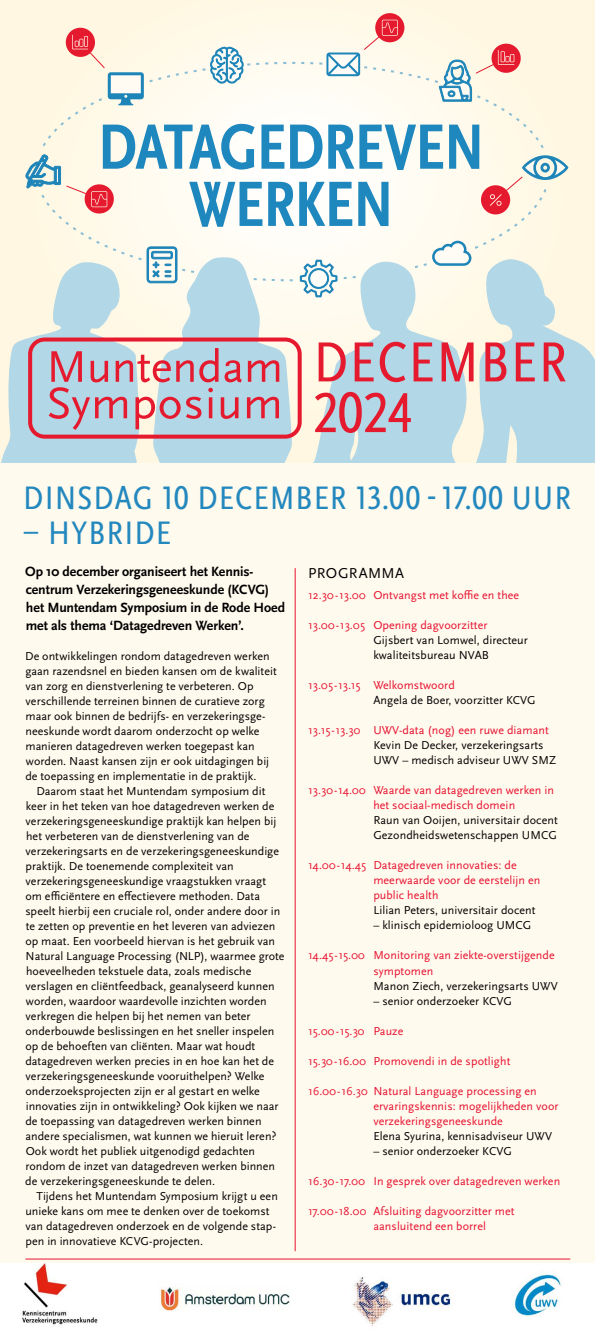
<style>
.page{position:relative;width:595px;height:1333px;background:#fff}
.page>*{position:absolute;margin:0;border:0;box-sizing:border-box;transform-origin:0 0}
.t1{font:condensed 34px "Scala Sans Pro";letter-spacing:.03em;color:#2388be}
.t2{font:15px "Scala Sans Pro";letter-spacing:.025em;color:#000}
.t3{font:700 14px/18px "Scala Sans Pro";letter-spacing:-.005em;color:#000}
.t4{font:12px/15px "Scala Sans Pro";letter-spacing:.005em;color:#000}
.t5{font:12px/15px "Scala Sans Pro";letter-spacing:.005em;color:#e6112f}
</style>
<div class="page">
<div style="left:0;top:0;width:594px;height:1332px;background:#fffaee"></div>
<div style="left:0;top:0;width:594px;height:462px;background:#fff7e2"></div>
<svg style="left:60px;top:62px;width:484px;height:187px;fill:#fffbee"></svg>
<svg style="left:473px;top:259px;width:121px;height:203px;fill:#b2d7e6"></svg>
<svg style="left:1px;top:338px;width:27px;height:124px;fill:#b2d7e6"></svg>
<svg style="left:209px;top:46px;width:36px;height:59px"></svg>
<svg style="left:449px;top:125px;width:30px;height:44px"></svg>
<svg style="left:485px;top:342px;width:21px;height:39px"></svg>
<svg style="left:515px;top:342px;width:19px;height:39px"></svg>
<svg style="left:543px;top:342px;width:22px;height:39px"></svg>
<svg style="left:28px;top:239px;width:445px;height:223px"></svg>
<div style="left:66px;top:28px;width:29px;height:29px;background:#e51a2f;border-radius:50%"></div>
<svg style="left:72px;top:35px;width:72px;height:70px"></svg>
<div style="left:375px;top:13px;width:29px;height:29px;background:#e51a2f;border-radius:50%"></div>
<svg style="left:326px;top:20px;width:72px;height:56px"></svg>
<svg style="left:25px;top:124px;width:418px;height:103px"></svg>
<svg style="left:438px;top:43px;width:84px;height:63px"></svg>
<div style="left:481px;top:185px;width:29px;height:29px;background:#e51a2f;border-radius:50%"></div>
<svg style="left:490px;top:155px;width:78px;height:51px"></svg>
<hr style="left:26px;top:1258px;width:544px;height:1px;background:#e6112f">
<hr style="left:295px;top:568px;width:1px;height:683px;background:#e6112f">
<img style="left:0;top:1263px;width:594px;height:69px">
<h1 class="t1" style="left:23px;top:479px;width:549px">DINSDAG 10 DECEMBER 13.00 -17.00 UUR</h1>
<h1 class="t1" style="left:23px;top:514px;width:150px">– HYBRIDE</h1>
<p class="t2" style="left:308px;top:564px;width:97px">PROGRAMMA</p>
<p class="t5" style="left:308px;top:588px;width:212px">12.30-13.00 Ontvangst met koffie en thee</p>
<p class="t5" style="left:308px;top:618px;width:181px">13.00-13.05 Opening dagvoorzitter</p>
<p class="t4" style="left:373px;top:633px;width:156px">Gijsbert van Lomwel, directeur kwaliteitsbureau NVAB</p>
<p class="t5" style="left:308px;top:678px;width:148px">13.05-13.15 Welkomstwoord</p>
<p class="t4" style="left:373px;top:693px;width:164px">Angela de Boer, voorzitter KCVG</p>
<p class="t5" style="left:308px;top:723px;width:242px">13.15-13.30 UWV-data (nog) een ruwe diamant</p>
<p class="t4" style="left:373px;top:738px;width:184px">Kevin De Decker, verzekeringsarts<br>UWV – medisch adviseur UWV SMZ</p>
<p class="t5" style="left:373px;top:783px;width:182px;text-indent:-65px">13.30-14.00 Waarde van datagedreven werken in het sociaal-medisch domein</p>
<p class="t4" style="left:373px;top:813px;width:186px">Raun van Ooijen, universitair docent<br>Gezondheidswetenschappen UMCG</p>
<p class="t5" style="left:373px;top:858px;width:168px;text-indent:-65px">14.00-14.45 Datagedreven innovaties: de meerwaarde voor de eerstelijn en public health</p>
<p class="t4" style="left:373px;top:903px;width:164px">Lilian Peters, universitair docent</p>
<p class="t4" style="left:373px;top:918px;width:159px">– klinisch epidemioloog UMCG</p>
<p class="t5" style="left:373px;top:948px;width:183px;text-indent:-65px">14.45-15.00 Monitoring van ziekte-overstijgende symptomen</p>
<p class="t4" style="left:373px;top:978px;width:186px">Manon Ziech, verzekeringsarts UWV</p>
<p class="t4" style="left:373px;top:993px;width:140px">– senior onderzoeker KCVG</p>
<p class="t5" style="left:308px;top:1023px;width:97px">15.00-15.30 Pauze</p>
<p class="t5" style="left:308px;top:1053px;width:204px">15.30-16.00 Promovendi in de spotlight</p>
<p class="t5" style="left:373px;top:1083px;width:187px;text-indent:-65px">16.00-16.30 Natural Language processing en ervaringskennis: mogelijkheden voor verzekeringsgeneeskunde</p>
<p class="t4" style="left:373px;top:1128px;width:180px">Elena Syurina, kennisadviseur UWV</p>
<p class="t4" style="left:373px;top:1143px;width:140px">– senior onderzoeker KCVG</p>
<p class="t5" style="left:308px;top:1173px;width:253px">16.30-17.00 In gesprek over datagedreven werken</p>
<p class="t5" style="left:373px;top:1203px;width:143px;text-indent:-65px">17.00-18.00 Afsluiting dagvoorzitter met aansluitend een borrel</p>
<p class="t3" style="left:25px;top:562px;width:261px">Op 10 december organiseert het Kennis&shy;centrum Verzekeringsgeneeskunde (KCVG) het Muntendam Symposium in de Rode Hoed met als thema ‘Datagedreven Werken’.</p>
<p class="t4" style="left:25px;top:648px;width:253px">De ontwikkelingen rondom datagedreven werken gaan razendsnel en bieden kansen om de kwaliteit van zorg en dienstverlening te verbeteren. Op verschillende terreinen binnen de curatieve zorg maar ook binnen de bedrijfs- en verzekeringsge&shy;neeskunde wordt daarom onderzocht op welke manieren datagedreven werken toegepast kan worden. Naast kansen zijn er ook uitdagingen bij de toepassing en implementatie in de praktijk.</p>
<p class="t4" style="left:25px;top:783px;width:260px;text-indent:11px">Daarom staat het Muntendam symposium dit keer in het teken van hoe datagedreven werken de verzekeringsgeneeskundige praktijk kan helpen bij het verbeteren van de dienstverlening van de verzekeringsarts en de verzekeringsgeneeskundige praktijk. De toenemende complexiteit van verzekeringsgeneeskundige vraagstukken vraagt om efficiëntere en effectievere methoden. Data speelt hierbij een cruciale rol, onder andere door in te zetten op preventie en het leveren van adviezen op maat. Een voorbeeld hiervan is het gebruik van Natural Language Processing (NLP), waarmee grote hoeveelheden tekstuele data, zoals medische verslagen en cliëntfeedback, geanalyseerd kunnen worden, waardoor waardevolle inzichten worden verkregen die helpen bij het nemen van beter onderbouwde beslissingen en het sneller inspelen op de behoeften van cliënten. Maar wat houdt datagedreven werken precies in en hoe kan het de verzekeringsgeneeskunde vooruithelpen? Welke onderzoeksprojecten zijn er al gestart en welke innovaties zijn in ontwikkeling? Ook kijken we naar de toepassing van datagedreven werken binnen andere specialismen, wat kunnen we hieruit leren?<br>Ook wordt het publiek uitgenodigd gedachten rondom de inzet van datagedreven werken binnen de verzekeringsgeneeskunde te delen.</p>
<p class="t4" style="left:25px;top:1188px;width:254px;text-indent:11px">Tijdens het Muntendam Symposium krijgt u een unieke kans om mee te denken over de toekomst van datagedreven onderzoek en de volgende stap&shy;pen in innovatieve KCVG-projecten.</p>
</div>
